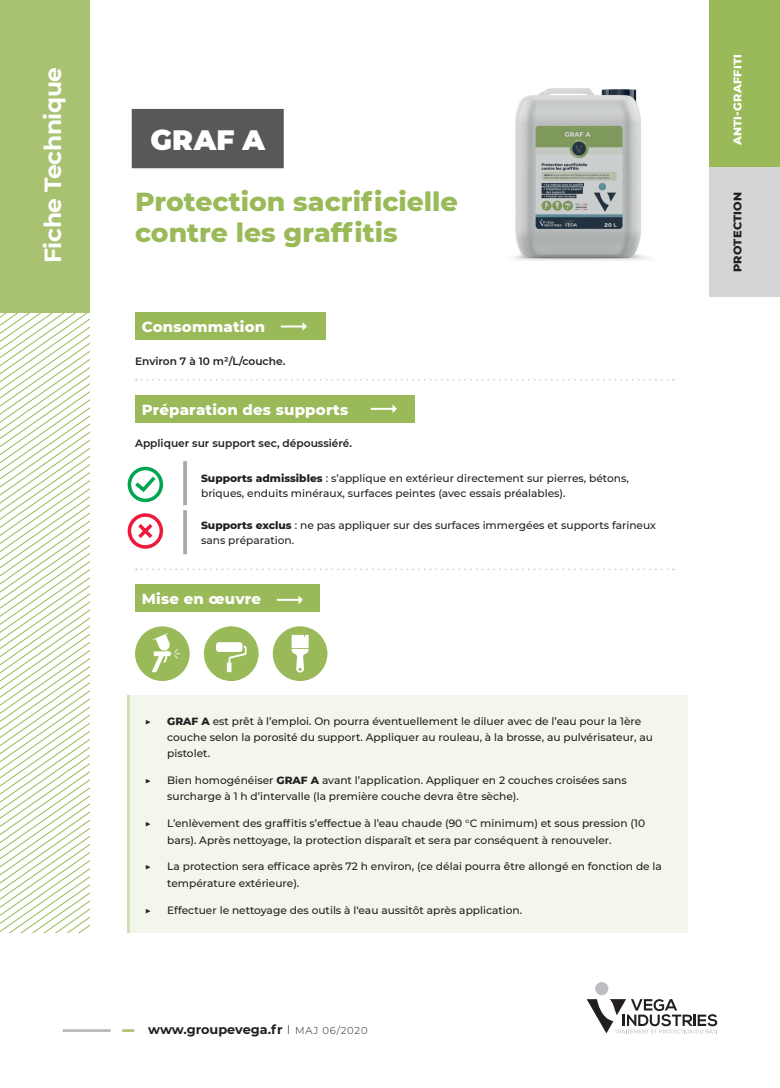
<style>
.page{position:relative;width:780px;height:1088px;background:#fff}
.page>*{position:absolute;margin:0;border:0;box-sizing:border-box;transform-origin:0 0}
.t1{font:900 28px "Montserrat";color:#fff}
.t2{font:800 26.62px/31.4px "Montserrat";color:#9aba59}
.t3{font:700 23.38px "Montserrat";letter-spacing:-.015em;color:#fff}
.t4{font:800 14.88px "Montserrat";letter-spacing:.015em;color:#fff}
.t5{font:700 12.88px "Montserrat";color:#231f20}
.t6{font:800 11.25px "Montserrat";letter-spacing:.02em;color:#fff}
.t7{font:800 11.25px "Montserrat";letter-spacing:.02em;color:#231f20}
.t8{font:500 10.62px/16.2px "Montserrat";color:#231f20}
.t9{font:600 10.62px "Montserrat";color:#231f20}
.t10{font:700 10.62px "Montserrat";color:#231f20}
.s1{font-weight:800}
.s2{font-weight:300}
.s3{font-weight:300;font-size:10px}
</style>
<div class="page">
<hr style="left:63px;top:1029px;width:48px;height:3px;background:#b8b9bc">
<svg style="left:122px;top:1029px;width:12px;height:3px"></svg>
<div style="left:595px;top:982px;width:13px;height:13px;background:#bcbdc0;border-radius:50%"></div>
<svg style="left:586px;top:999px;width:131px;height:34px"></svg>
<svg style="left:136px;top:568px;width:538px;height:2px"></svg>
<svg style="left:136px;top:379px;width:538px;height:2px"></svg>
<hr style="left:127px;top:695px;width:3px;height:238px;background:#d3deb7">
<div style="left:130px;top:695px;width:557px;height:238px;background:#f3f6eb"></div>
<div style="left:135px;top:395px;width:279px;height:27px;background:#9aba59"></div>
<svg style="left:371px;top:404px;width:26px;height:9px"></svg>
<div style="left:135px;top:312px;width:190px;height:28px;background:#9aba59"></div>
<svg style="left:281px;top:322px;width:26px;height:9px"></svg>
<div style="left:135px;top:584px;width:184px;height:28px;background:#9aba59"></div>
<svg style="left:277px;top:595px;width:26px;height:9px"></svg>
<svg style="left:0;top:484px;width:90px;height:9px"></svg>
<svg style="left:0;top:533px;width:90px;height:8px"></svg>
<svg style="left:0;top:541px;width:90px;height:8px"></svg>
<svg style="left:0;top:549px;width:90px;height:8px"></svg>
<svg style="left:0;top:557px;width:90px;height:375px"></svg>
<div style="left:132px;top:109px;width:152px;height:59px;background:#57585a"></div>
<div style="left:0;top:0;width:90px;height:312px;background:#a9c271"></div>
<div style="left:709px;top:50px;width:71px;height:247px;background:#d4d5d7"></div>
<div style="left:709px;top:0;width:71px;height:167px;background:#9aba59"></div>
<div style="left:135px;top:626px;width:55px;height:55px;background:#9aba59;border-radius:50%"></div>
<svg style="left:152px;top:633px;width:28px;height:39px"></svg>
<svg style="left:204px;top:626px;width:54px;height:55px"></svg>
<div style="left:273px;top:626px;width:54px;height:55px;background:#9aba59;border-radius:50%"></div>
<svg style="left:291px;top:635px;width:17px;height:37px"></svg>
<svg style="left:183px;top:461px;width:4px;height:93px"></svg>
<svg style="left:128px;top:467px;width:35px;height:35px"></svg>
<svg style="left:128px;top:513px;width:35px;height:36px"></svg>
<img style="left:513px;top:88px;width:135px;height:173px">
<h3 class="t3" style="left:36px;top:263px;width:198px;rotate:-90deg">Fiche Technique</h3>
<h1 class="t1" style="left:150px;top:119px;width:116px">GRAF A</h1>
<h2 class="t2" style="left:135px;top:184px;width:324px">Protection sacrificielle contre les graffitis</h2>
<h3 class="t4" style="left:142px;top:316px;width:125px">Consommation</h3>
<p class="t9" style="left:135px;top:353px;width:152px">Environ 7 à 10 m²/L/couche.</p>
<h3 class="t4" style="left:142px;top:398px;width:208px">Préparation des supports</h3>
<p class="t9" style="left:135px;top:436px;width:218px">Appliquer sur support sec, dépoussiéré.</p>
<p class="t8" style="left:201px;top:470px;width:429px;line-height:15px"><span class="s1">Supports admissibles</span> : s’applique en extérieur directement sur pierres, bétons, briques, enduits minéraux, surfaces peintes (avec essais préalables).</p>
<p class="t8" style="left:201px;top:517px;width:456px;line-height:15px"><span class="s1">Supports exclus</span> : ne pas appliquer sur des surfaces immergées et supports farineux sans préparation.</p>
<h3 class="t4" style="left:142px;top:588px;width:121px">Mise en œuvre</h3>
<p class="t10" style="left:145px;top:713px;width:8px">▶</p>
<p class="t8" style="left:167px;top:712px;width:487px"><span class="s1">GRAF A</span> est prêt à l’emploi. On pourra éventuellement le diluer avec de l’eau pour la 1ère couche selon la porosité du support. Appliquer au rouleau, à la brosse, au pulvérisateur, au pistolet.</p>
<p class="t10" style="left:145px;top:773px;width:8px">▶</p>
<p class="t8" style="left:167px;top:772px;width:461px">Bien homogénéiser <span class="s1">GRAF A</span> avant l’application. Appliquer en 2 couches croisées sans surcharge à 1 h d’intervalle (la première couche devra être sèche).</p>
<p class="t10" style="left:145px;top:816px;width:8px">▶</p>
<p class="t8" style="left:167px;top:815px;width:479px">L’enlèvement des graffitis s’effectue à l’eau chaude (90 °C minimum) et sous pression (10 bars). Après nettoyage, la protection disparaît et sera par conséquent à renouveler.</p>
<p class="t10" style="left:145px;top:859px;width:8px">▶</p>
<p class="t8" style="left:167px;top:858px;width:496px">La protection sera efficace après 72 h environ, (ce délai pourra être allongé en fonction de la température extérieure).</p>
<p class="t10" style="left:145px;top:902px;width:8px">▶</p>
<p class="t8" style="left:167px;top:901px;width:356px">Effectuer le nettoyage des outils à l‘eau aussitôt après application.</p>
<p class="t5" style="left:148px;top:1020px;width:221px">www.groupevega.fr <span class="s2">I</span> <span class="s3">MAJ 06/2020</span></p>
<p class="t6" style="left:729px;top:145px;width:93px;rotate:-90deg">ANTI-GRAFFITI</p>
<p class="t7" style="left:729px;top:272px;width:82px;rotate:-90deg">PROTECTION</p>
</div>
